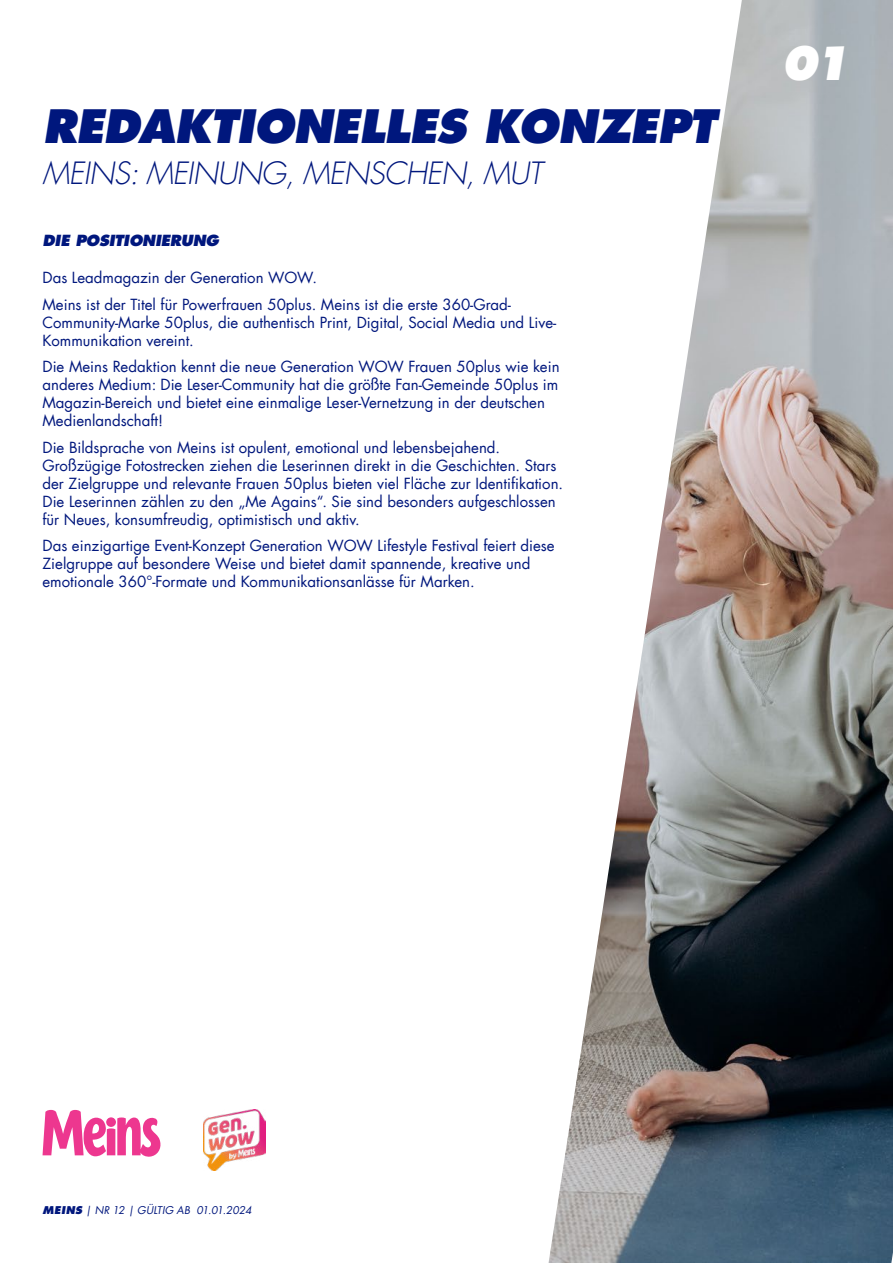
<style>
.page{position:relative;width:893px;height:1263px;background:#fff}
.page>*{position:absolute;margin:0;border:0;box-sizing:border-box;transform-origin:0 0}
.t1{font:italic 800 45px "Futura Com";letter-spacing:-.02em;color:#00177d}
.t2{font:italic 800 45px "Futura Com";color:#fff}
.t3{font:italic 300 30px "Futura Com";letter-spacing:-.02em;color:#00177d}
.t4{font:15px/18px "Futura Com";color:#00177d}
.t5{font:italic 800 15px "Futura Com";letter-spacing:-.02em;color:#00177d}
.t6{font:italic 10.5px "Futura Com";color:#00177d}
.s1{font-weight:800}
</style>
<div class="page">
<img style="left:549px;top:0;width:344px;height:1263px">
<img style="left:203px;top:1110px;width:62px;height:61px">
<svg style="left:43px;top:1110px;width:117px;height:47px"></svg>
<h1 class="t1" style="left:43px;top:96px;width:675px">REDAKTIONELLES KONZEPT</h1>
<h2 class="t3" style="left:43px;top:153px;width:501px">MEINS: MEINUNG, MENSCHEN, MUT</h2>
<p class="t5" style="left:43px;top:230px;width:178px">DIE POSITIONIERUNG</p>
<p class="t4" style="left:43px;top:264px;width:470px;line-height:26.5px">Das Leadmagazin der Generation WOW.<br>Meins ist der Titel für Powerfrauen 50plus. Meins ist die erste 360-Grad-</p>
<p class="t4" style="left:43px;top:313px;width:515px">Community-Marke 50plus, die authentisch Print, Digital, Social Media und Live-<br>Kommunikation vereint.</p>
<p class="t4" style="left:43px;top:358px;width:519px">Die Meins Redaktion kennt die neue Generation WOW Frauen 50plus wie kein anderes Medium: Die Leser-Community hat die größte Fan-Gemeinde 50plus im Magazin-Bereich und bietet eine einmalige Leser-Vernetzung in der deutschen Medienlandschaft!</p>
<p class="t4" style="left:43px;top:438px;width:522px">Die Bildsprache von Meins ist opulent, emotional und lebensbejahend.<br>Großzügige Fotostrecken ziehen die Leserinnen direkt in die Geschichten. Stars der Zielgruppe und relevante Frauen 50plus bieten viel Fläche zur Identifikation.<br>Die Leserinnen zählen zu den „Me Agains“. Sie sind besonders aufgeschlossen für Neues, konsumfreudig, optimistisch und aktiv.</p>
<p class="t4" style="left:43px;top:537px;width:514px">Das einzigartige Event-Konzept Generation WOW Lifestyle Festival feiert diese<br>Zielgruppe auf besondere Weise und bietet damit spannende, kreative und emotionale 360°-Formate und Kommunikationsanlässe für Marken.</p>
<h1 class="t2" style="left:781px;top:32px;width:71px">01</h1>
<p class="t6" style="left:43px;top:1203px;width:211px"><span class="s1">MEINS</span> | NR 12 | GÜLTIG AB 01.01.2024</p>
</div>
